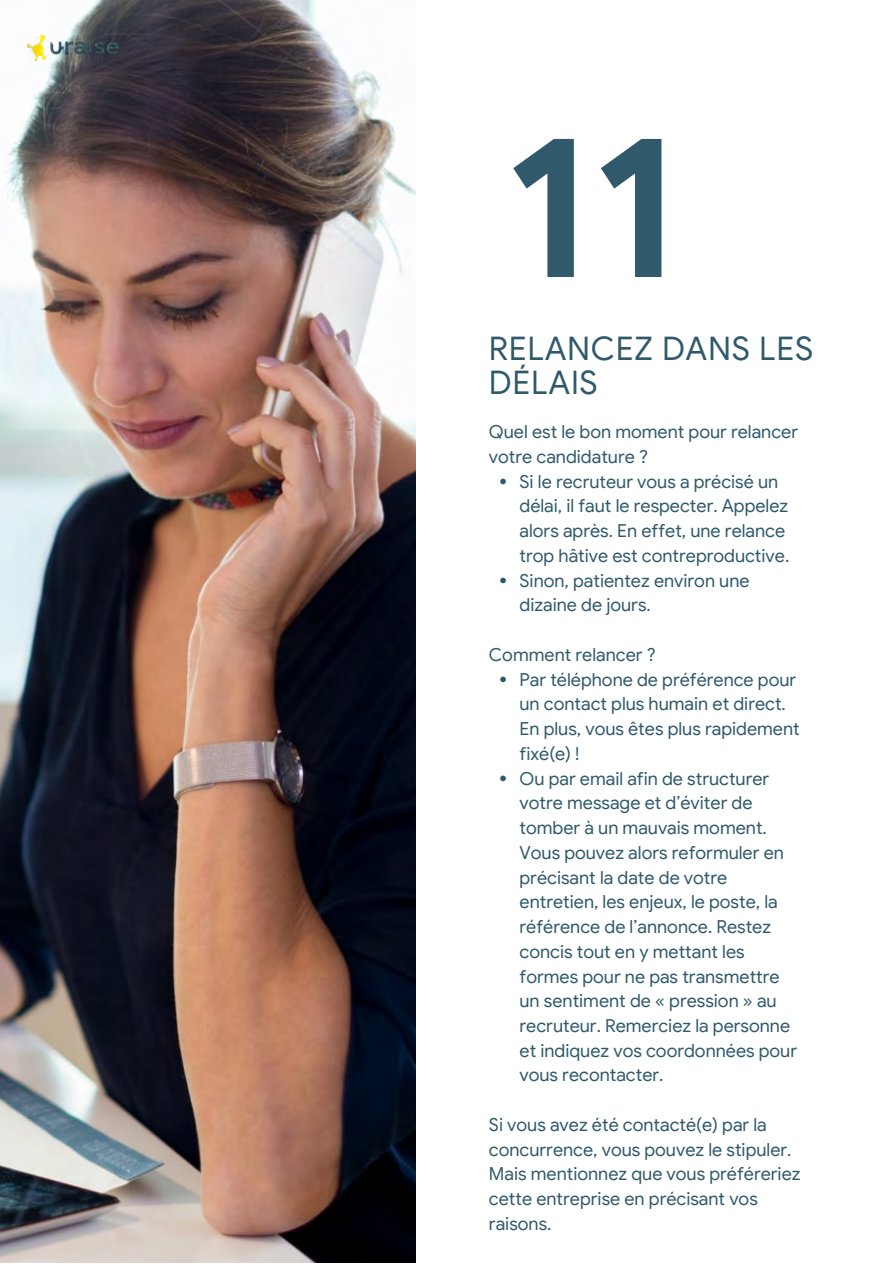
<style>
.page{position:relative;width:893px;height:1264px;background:#fff}
.page>*{position:absolute;margin:0;border:0;box-sizing:border-box;transform-origin:0 0}
.t1{font:700 201.75px "Google Sans";color:#305a6b}
.t2{font:32.55px/34.8px "Google Sans";letter-spacing:.02em;color:#305a6b}
.t3{font:18px/24.8px "Google Sans";color:#305a6b}
</style>
<div class="page">
<img style="left:0;top:0;width:416px;height:1262px">
<svg style="left:500px;top:478px;width:6px;height:6px"></svg>
<svg style="left:500px;top:577px;width:6px;height:6px"></svg>
<svg style="left:500px;top:676px;width:6px;height:6px"></svg>
<svg style="left:500px;top:775px;width:6px;height:6px"></svg>
<img style="left:27px;top:35px;width:91px;height:25px">
<h1 class="t1" style="left:504px;top:82px;width:177px">11</h1>
<h2 class="t2" style="left:489px;top:330px;width:326px">RELANCEZ DANS LES<br>DÉLAIS</h2>
<p class="t3" style="left:489px;top:419px;width:310px">Quel est le bon moment pour relancer votre candidature ?</p>
<p class="t3" style="left:519px;top:469px;width:271px">Si le recruteur vous a précisé un délai, il faut le respecter. Appelez alors après. En effet, une relance trop hâtive est contreproductive.<br>Sinon, patientez environ une dizaine de jours.</p>
<p class="t3" style="left:489px;top:642px;width:168px">Comment relancer ?</p>
<p class="t3" style="left:519px;top:667px;width:281px">Par téléphone de préférence pour un contact plus humain et direct.<br>En plus, vous êtes plus rapidement fixé(e) !<br>Ou par email afin de structurer votre message et d’éviter de tomber à un mauvais moment.<br>Vous pouvez alors reformuler en précisant la date de votre entretien, les enjeux, le poste, la référence de l’annonce. Restez concis tout en y mettant les formes pour ne pas transmettre un sentiment de « pression » au recruteur. Remerciez la personne et indiquez vos coordonnées pour vous recontacter.</p>
<p class="t3" style="left:489px;top:1112px;width:313px">Si vous avez été contacté(e) par la concurrence, vous pouvez le stipuler.<br>Mais mentionnez que vous préféreriez cette entreprise en précisant vos raisons.</p>
</div>
